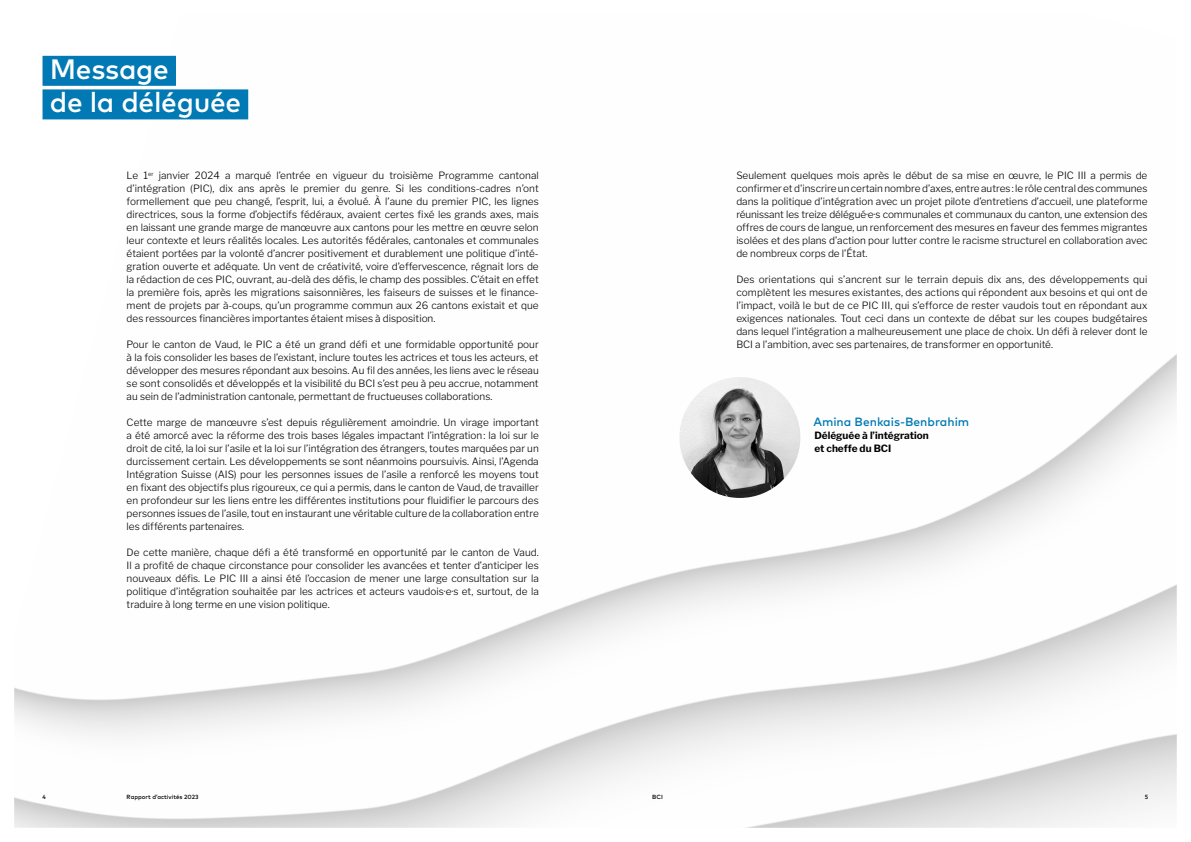
<style>
.page{position:relative;width:1191px;height:842px;background:#fff}
.page>*{position:absolute;margin:0;border:0;box-sizing:border-box;transform-origin:0 0}
.t1{font:500 28px/33.6px "Mark Pro";letter-spacing:-.01em;color:#fff}
.t2{font:500 12px "Mark Pro";color:#0079b4}
.t3{font:300 10px/13px "Libre Franklin";color:#000;text-align:justify}
.t4{font:700 10px/13px "Libre Franklin";color:#000}
.t5{font:500 6px "Mark Pro";color:#000}
</style>
<div class="page">
<img style="left:14px;top:55px;width:1162px;height:773px">
<img style="left:679px;top:377px;width:121px;height:121px;border-radius:60px">
<div style="left:43px;top:56px;width:133px;height:30px;background:#0079b4"></div>
<div style="left:43px;top:89px;width:205px;height:30px;background:#0079b4"></div>
<h1 class="t1" style="left:50px;top:50px;width:193px">Message<br>de la déléguée</h1>
<p class="t3" style="left:127px;top:169px;width:413px">Le 1<sup>er</sup> janvier 2024 a marqué l’entrée en vigueur du troisième Programme cantonal d’intégration (PIC), dix ans après le premier du genre. Si les conditions-cadres n’ont formellement que peu changé, l’esprit, lui, a évolué. À l’aune du premier PIC, les lignes directrices, sous la forme d’objectifs fédéraux, avaient certes fixé les grands axes, mais en laissant une grande marge de manœuvre aux cantons pour les mettre en œuvre selon leur contexte et leurs réalités locales. Les autorités fédérales, cantonales et communales étaient portées par la volonté d’ancrer positivement et durablement une politique d’inté&shy;gration ouverte et adéquate. Un vent de créativité, voire d’effervescence, régnait lors de la rédaction de ces PIC, ouvrant, au-delà des défis, le champ des possibles. C’était en effet la première fois, après les migrations saisonnières, les faiseurs de suisses et le finance&shy;ment de projets par à-coups, qu’un programme commun aux 26 cantons existait et que des ressources financières importantes étaient mises à disposition.</p>
<p class="t3" style="left:127px;top:338px;width:413px">Pour le canton de Vaud, le PIC a été un grand défi et une formidable opportunité pour à la fois consolider les bases de l’existant, inclure toutes les actrices et tous les acteurs, et développer des mesures répondant aux besoins. Au fil des années, les liens avec le réseau se sont consolidés et développés et la visibilité du BCI s’est peu à peu accrue, notamment au sein de l’administration cantonale, permettant de fructueuses collaborations.</p>
<p class="t3" style="left:127px;top:416px;width:414px">Cette marge de manœuvre s’est depuis régulièrement amoindrie. Un virage important a été amorcé avec la réforme des trois bases légales impactant l’intégration: la loi sur le droit de cité, la loi sur l’asile et la loi sur l’intégration des étrangers, toutes marquées par un durcissement certain. Les développements se sont néanmoins poursuivis. Ainsi, l’Agenda Intégration Suisse (AIS) pour les personnes issues de l’asile a renforcé les moyens tout en fixant des objectifs plus rigoureux, ce qui a permis, dans le canton de Vaud, de travailler en profondeur sur les liens entre les différentes institutions pour fluidifier le parcours des personnes issues de l’asile, tout en instaurant une véritable culture de la collaboration entre les différents partenaires.</p>
<p class="t3" style="left:127px;top:546px;width:414px">De cette manière, chaque défi a été transformé en opportunité par le canton de Vaud.<br>Il a profité de chaque circonstance pour consolider les avancées et tenter d’anticiper les nouveaux défis. Le PIC III a ainsi été l’occasion de mener une large consultation sur la politique d’intégration souhaitée par les actrices et acteurs vaudois·e·s et, surtout, de la traduire à long terme en une vision politique.</p>
<p class="t3" style="left:736px;top:169px;width:413px">Seulement quelques mois après le début de sa mise en œuvre, le PIC III a permis de confirmer et d'inscrire un certain nombre d’axes, entre autres: le rôle central des communes dans la politique d’intégration avec un projet pilote d’entretiens d’accueil, une plateforme réunissant les treize délégué·e·s communales et communaux du canton, une extension des offres de cours de langue, un renforcement des mesures en faveur des femmes migrantes isolées et des plans d’action pour lutter contre le racisme structurel en collaboration avec de nombreux corps de l’État.</p>
<p class="t3" style="left:736px;top:273px;width:413px">Des orientations qui s’ancrent sur le terrain depuis dix ans, des développements qui complètent les mesures existantes, des actions qui répondent aux besoins et qui ont de l’impact, voilà le but de ce PIC III, qui s’efforce de rester vaudois tout en répondant aux exigences nationales. Tout ceci dans un contexte de débat sur les coupes budgétaires dans lequel l’intégration a malheureusement une place de choix. Un défi à relever dont le BCI a l’ambition, avec ses partenaires, de transformer en opportunité.</p>
<p class="t2" style="left:813px;top:413px;width:157px">Amina Benkais-Benbrahim</p>
<p class="t4" style="left:814px;top:429px;width:116px">Déléguée à l’intégration et cheffe du BCI</p>
<p class="t5" style="left:43px;top:792px;width:5px">4</p>
<p class="t5" style="left:127px;top:793px;width:73px">Rapport d’activités 2023</p>
<p class="t5" style="left:652px;top:793px;width:12px">BCI</p>
<p class="t5" style="left:1145px;top:792px;width:5px">5</p>
</div>
